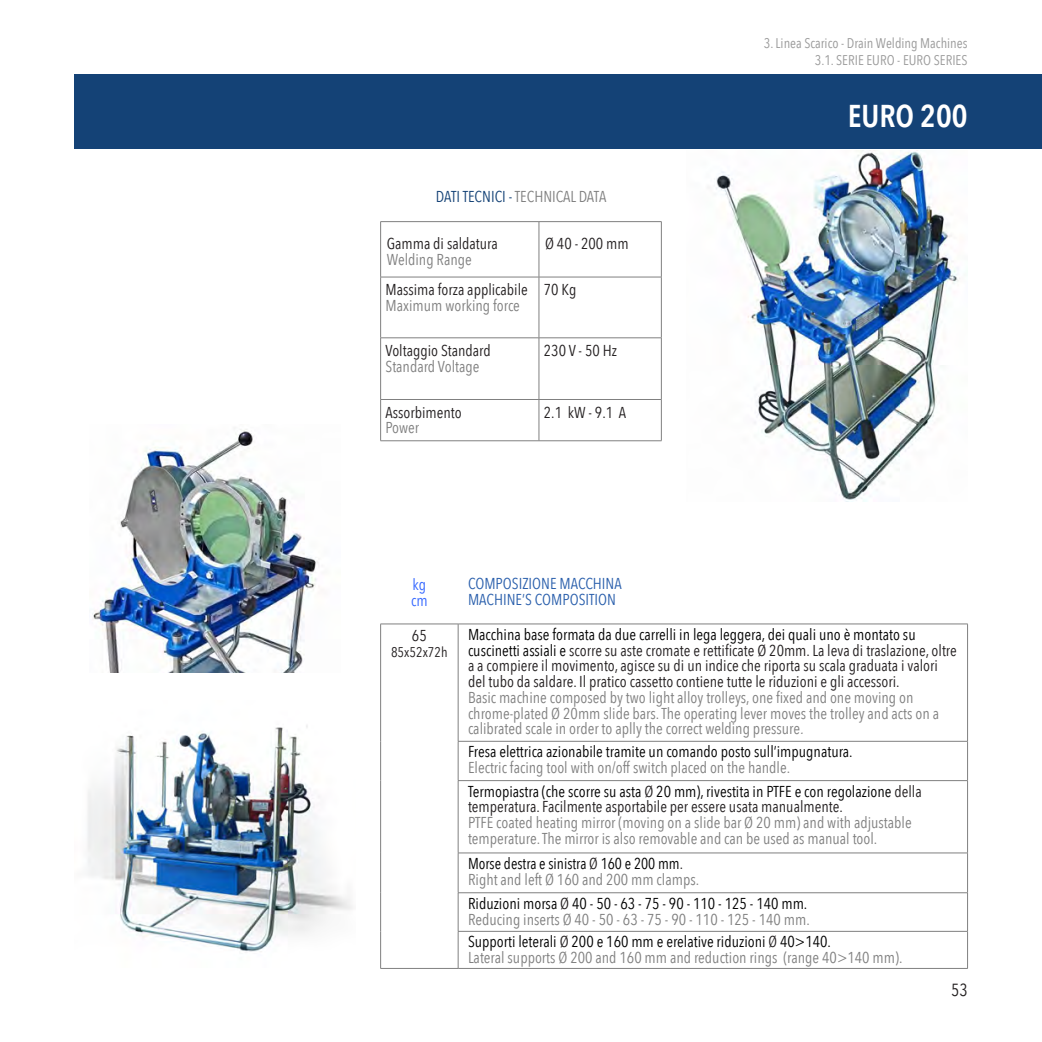
<style>
.page{position:relative;width:1042px;height:1042px;background:#fff}
.page>*{position:absolute;margin:0;border:0;box-sizing:border-box;transform-origin:0 0}
.t1{font:600 31.5px "Avenir Next Condensed";color:#fff}
.t2{font:17.5px "Avenir Next Condensed";color:#231f20}
.t3{font:15.75px/15.8px "Avenir Next Condensed";color:#808080}
.t4{font:15.75px/15.8px "Avenir Next Condensed";color:#231f20}
.t5{font:15.75px/23.6px "Avenir Next Condensed";color:#000}
.t6{font:15.75px/15.8px "Avenir Next Condensed";color:#2a5fac}
.t7{font:15.75px/15.8px "Avenir Next Condensed";color:#36f}
.t8{font:14px/16.8px "Avenir Next Condensed";color:#999;text-align:right}
.t9{font:14px "Avenir Next Condensed";color:#231f20}
.s1{color:#144276}
.s2{color:#000}
.s3{font-style:italic}
.s4{color:#808080}
.s5{color:#231f20}
</style>
<div class="page">
<div style="left:74px;top:74px;width:968px;height:75px;background:#144276"></div>
<img style="left:716px;top:150px;width:243px;height:351px">
<img style="left:92px;top:429px;width:227px;height:243px">
<img style="left:87px;top:725px;width:266px;height:227px">
<hr style="left:380px;top:277px;width:1px;height:61px;background:#808080">
<hr style="left:539px;top:277px;width:1px;height:61px;background:#808080">
<hr style="left:661px;top:277px;width:1px;height:61px;background:#808080">
<hr style="left:380px;top:337px;width:159px;height:1px;background:#808080">
<hr style="left:380px;top:338px;width:1px;height:61px;background:#808080">
<hr style="left:539px;top:337px;width:122px;height:1px;background:#808080">
<hr style="left:539px;top:338px;width:1px;height:61px;background:#808080">
<hr style="left:661px;top:338px;width:1px;height:61px;background:#808080">
<hr style="left:380px;top:399px;width:159px;height:1px;background:#808080">
<hr style="left:380px;top:400px;width:1px;height:40px;background:#808080">
<hr style="left:539px;top:399px;width:122px;height:1px;background:#808080">
<hr style="left:539px;top:400px;width:1px;height:40px;background:#808080">
<hr style="left:661px;top:400px;width:1px;height:40px;background:#808080">
<hr style="left:380px;top:440px;width:159px;height:1px;background:#808080">
<hr style="left:539px;top:440px;width:122px;height:1px;background:#808080">
<hr style="left:380px;top:221px;width:159px;height:1px;background:#808080">
<hr style="left:380px;top:222px;width:1px;height:55px;background:#808080">
<hr style="left:539px;top:221px;width:122px;height:1px;background:#808080">
<hr style="left:539px;top:222px;width:1px;height:55px;background:#808080">
<hr style="left:661px;top:222px;width:1px;height:55px;background:#808080">
<hr style="left:380px;top:277px;width:159px;height:1px;background:#808080">
<hr style="left:539px;top:277px;width:122px;height:1px;background:#808080">
<hr style="left:380px;top:624px;width:1px;height:117px;background:#808080">
<hr style="left:458px;top:624px;width:1px;height:117px;background:#808080">
<hr style="left:967px;top:624px;width:1px;height:117px;background:#808080">
<hr style="left:380px;top:741px;width:1px;height:39px;background:#808080">
<hr style="left:458px;top:741px;width:510px;height:1px;background:#808080">
<hr style="left:458px;top:741px;width:1px;height:39px;background:#808080">
<hr style="left:967px;top:741px;width:1px;height:39px;background:#808080">
<hr style="left:380px;top:780px;width:1px;height:73px;background:#808080">
<hr style="left:458px;top:780px;width:510px;height:1px;background:#808080">
<hr style="left:458px;top:781px;width:1px;height:72px;background:#808080">
<hr style="left:967px;top:781px;width:1px;height:72px;background:#808080">
<hr style="left:380px;top:853px;width:1px;height:40px;background:#808080">
<hr style="left:458px;top:852px;width:510px;height:1px;background:#808080">
<hr style="left:458px;top:853px;width:1px;height:39px;background:#808080">
<hr style="left:967px;top:853px;width:1px;height:39px;background:#808080">
<hr style="left:380px;top:893px;width:1px;height:38px;background:#808080">
<hr style="left:458px;top:892px;width:510px;height:1px;background:#808080">
<hr style="left:458px;top:893px;width:1px;height:38px;background:#808080">
<hr style="left:967px;top:893px;width:1px;height:38px;background:#808080">
<hr style="left:380px;top:931px;width:1px;height:37px;background:#808080">
<hr style="left:458px;top:931px;width:510px;height:1px;background:#808080">
<hr style="left:458px;top:931px;width:1px;height:37px;background:#808080">
<hr style="left:967px;top:931px;width:1px;height:37px;background:#808080">
<hr style="left:380px;top:968px;width:78px;height:1px;background:#808080">
<hr style="left:458px;top:968px;width:510px;height:1px;background:#808080">
<hr style="left:380px;top:623px;width:78px;height:1px;background:#808080">
<hr style="left:458px;top:623px;width:510px;height:1px;background:#808080">
<p class="t8" style="left:764px;top:34px;width:205px">3. Linea Scarico - Drain Welding Machines<br>3.1. SERIE EURO - EURO SERIES</p>
<p class="t3" style="left:436px;top:188px;width:172px"><span class="s1">DATI TECNICI -</span> TECHNICAL DATA</p>
<p class="t4" style="left:387px;top:235px;width:113px">Gamma di saldatura</p>
<p class="t3" style="left:387px;top:251px;width:87px">Welding Range</p>
<p class="t4" style="left:545px;top:235px;width:85px">Ø 40 - 200 mm</p>
<p class="t4" style="left:385px;top:281px;width:144px">Massima forza applicabile</p>
<p class="t3" style="left:385px;top:297px;width:136px">Maximum working force</p>
<p class="t4" style="left:544px;top:281px;width:34px">70 Kg</p>
<p class="t4" style="left:385px;top:342px;width:107px">Voltaggio Standard</p>
<p class="t3" style="left:385px;top:358px;width:95px">Standard Voltage</p>
<p class="t4" style="left:544px;top:342px;width:75px">230 V - 50 Hz</p>
<p class="t4" style="left:385px;top:403px;width:78px">Assorbimento</p>
<p class="t3" style="left:385px;top:419px;width:35px">Power</p>
<p class="t4" style="left:544px;top:403px;width:84px">2.1 kW - 9.1 A</p>
<h1 class="t1" style="left:848px;top:89px;width:121px">EURO 200</h1>
<p class="t7" style="left:411px;top:576px;width:18px">kg cm</p>
<p class="t6" style="left:468px;top:575px;width:155px">COMPOSIZIONE MACCHINA<br>MACHINE’S COMPOSITION</p>
<p class="t4" style="left:412px;top:627px;width:16px">65</p>
<p class="t9" style="left:391px;top:640px;width:58px">85x52x72h</p>
<p class="t4" style="left:468px;top:626px;width:490px"><span class="s2">Macchina base formata da due carrelli in lega leggera, dei quali uno è montato su cuscinetti assiali e</span> scorre su aste cromate e rettificate Ø 20mm. La leva di traslazione, oltre a a compiere il movimento, agisce su di un indice che riporta su scala graduata i valori del tubo da saldare. Il pratico cassetto contiene tutte le riduzioni e gli accessori.</p>
<p class="t3" style="left:468px;top:689px;width:472px">Basic machine composed by two light alloy trolleys, one fixed and one moving on chrome-plated Ø 20mm slide bars. The operating lever moves the trolley and acts on a calibrated scale in order to aplly the correct welding pressure<span class="s3">.</span></p>
<p class="t5" style="left:468px;top:739px;width:386px">Fresa elettrica azionabile tramite un comando posto sull’impugnatura.</p>
<p class="t5" style="left:468px;top:755px;width:455px"><span class="s4">Electric facing tool with on/off switch placed on the handle.<br></span>Termopiastra (che scorre su asta <span class="s5">Ø</span> 20 mm), rivestita in PTFE e con regolazione <span class="s5">della</span></p>
<p class="t4" style="left:468px;top:798px;width:376px">temperatura. Facilmente asportabile per essere usata manualmente.</p>
<p class="t3" style="left:468px;top:814px;width:445px">PTFE coated heating mirror (moving on a slide bar Ø 20 mm) and with adjustable temperature. The mirror is also removable and can be used as manual tool.</p>
<p class="t3" style="left:468px;top:855px;width:233px"><span class="s2">Morse destra e sinistra</span> <span class="s5">Ø</span> <span class="s2">160 e 200 mm</span><span class="s5">.<br></span>Right and left Ø 160 and 200 mm clamps.</p>
<p class="t3" style="left:468px;top:894px;width:343px"><span class="s2">Riduzioni morsa</span> <span class="s5">Ø</span> <span class="s2">40 - 50 - 63 - 75 - 90 - 110 - 125 - 140 mm.<br></span>Reducing inserts Ø 40 - 50 - 63 - 75 - 90 - 110 - 125 - 140 mm.</p>
<p class="t3" style="left:468px;top:933px;width:436px"><span class="s2">Supporti leterali</span> <span class="s5">Ø</span> <span class="s2">200 e 160 mm e erelative riduzioni</span> <span class="s5">Ø</span> <span class="s2">40&gt;140.<br></span>Lateral supports Ø 200 and 160 mm and reduction rings (range 40&gt;140 mm).</p>
<p class="t2" style="left:951px;top:975px;width:18px">53</p>
</div>
